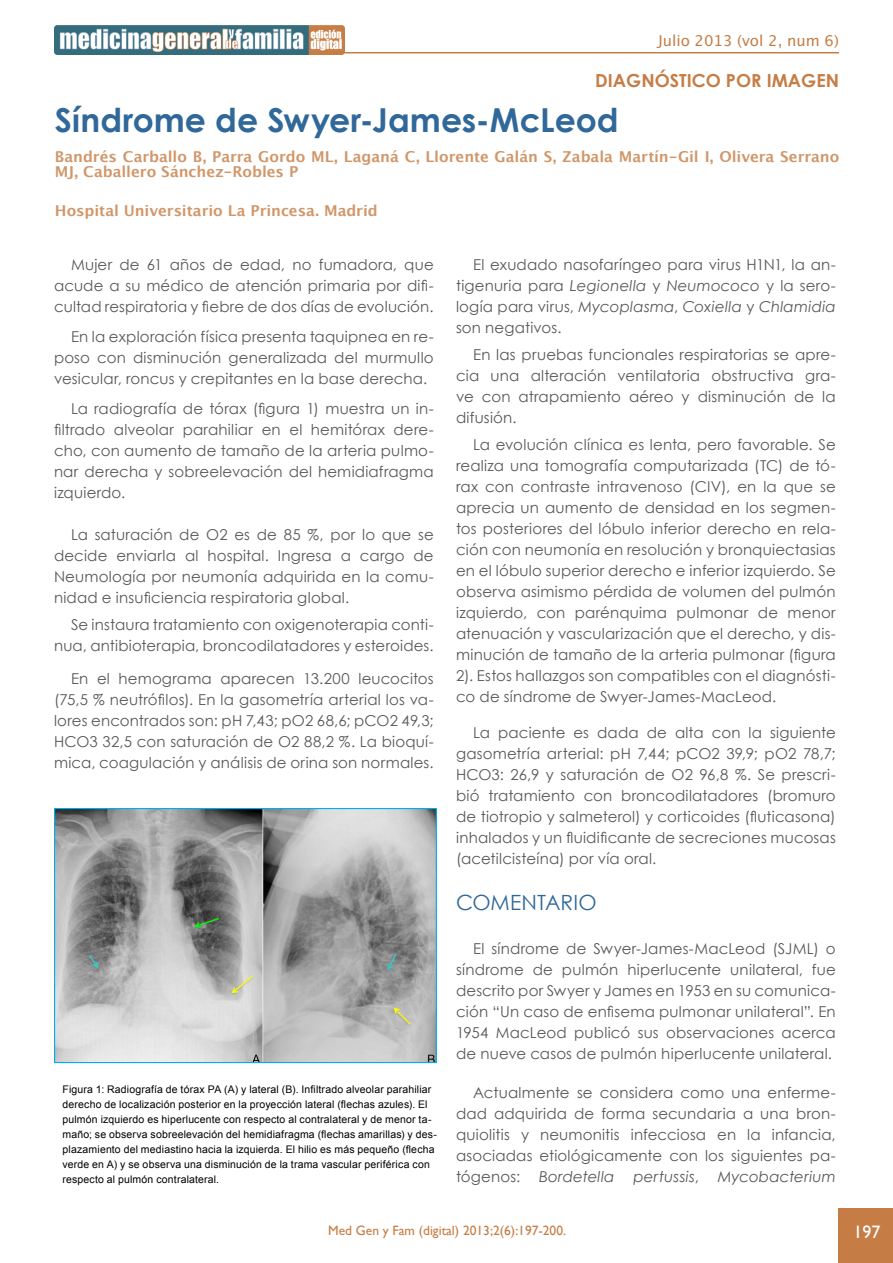
<style>
.page{position:relative;width:893px;height:1263px;background:#fff}
.page>*{position:absolute;margin:0;border:0;box-sizing:border-box;transform-origin:0 0}
.Titulo_principal{font:700 33px "Century Gothic";color:#306899}
.Titulo_1{font:21px "Century Gothic";color:#306899}
.SECCIÓN{font:700 18px "Century Gothic";color:#c57d45}
.t1{font:18px "Gill Sans";color:#fff}
.Parrafo{font:15px/21px "Century Gothic";letter-spacing:.01em;color:#57585a;text-align:justify}
.Autor_es_artículos{font:700 15px/15px "Lucida Grande";letter-spacing:-.005em;color:#d1976a}
.Parrafo-2{font:italic 15px "Century Gothic";letter-spacing:.015em;color:#57585a}
.t2{font:15px "Lucida Grande";color:#c57d45}
.t3{font:13.5px "Gill Sans";color:#c57d45}
.Titulo_Tabla_MGYF{font:10.5px/15px "Arial";letter-spacing:.015em;color:#000}
.s1{font-style:italic}
.s2{font-style:normal}
</style>
<div class="page">
<img style="left:54px;top:26px;width:291px;height:28px">
<hr style="left:313px;top:52px;width:526px;height:1px;background:#c57d45">
<div style="left:839px;top:1209px;width:54px;height:54px;background:#c57d45"></div>
<img style="left:56px;top:810px;width:379px;height:251px">
<div style="left:54px;top:808px;width:383px;height:255px;border:1px solid #00aeef"></div>
<p class="t2" style="left:658px;top:32px;width:182px">Julio 2013 (vol 2, num 6)</p>
<p class="SECCIÓN" style="left:595px;top:67px;width:245px">DIAGNÓSTICO POR IMAGEN</p>
<p class="Titulo_principal" style="left:55px;top:95px;width:565px">Síndrome de Swyer-James-McLeod</p>
<p class="Autor_es_artículos" style="left:55px;top:149px;width:786px">Bandrés Carballo B, Parra Gordo ML, Laganá C, Llorente Galán S, Zabala Martín-Gil I, Olivera Serrano<br>MJ, Caballero Sánchez-Robles P</p>
<p class="Autor_es_artículos" style="left:55px;top:203px;width:324px">Hospital Universitario La Princesa. Madrid</p>
<p class="Parrafo" style="left:54px;top:254px;width:381px;text-indent:17px">Mujer de 61 años de edad, no fumadora, que acude a su médico de atención primaria por difi&shy;cultad respiratoria y fiebre de dos días de evolución.</p>
<p class="Parrafo" style="left:54px;top:326px;width:381px;text-indent:17px">En la exploración física presenta taquipnea en re&shy;poso con disminución generalizada del murmullo vesicular, roncus y crepitantes en la base derecha.</p>
<p class="Parrafo" style="left:54px;top:398px;width:381px;text-indent:17px">La radiografía de tórax (figura 1) muestra un in&shy;filtrado alveolar parahiliar en el hemitórax dere&shy;cho, con aumento de tamaño de la arteria pulmo&shy;nar derecha y sobreelevación del hemidiafragma izquierdo.</p>
<p class="Parrafo" style="left:54px;top:524px;width:381px;text-indent:17px">La saturación de O2 es de 85 %, por lo que se decide enviarla al hospital. Ingresa a cargo de Neumología por neumonía adquirida en la comu&shy;nidad e insuficiencia respiratoria global.</p>
<p class="Parrafo" style="left:54px;top:614px;width:381px;text-align:right">Se instaura tratamiento con oxigenoterapia conti&shy;nua, antibioterapia, broncodilatadores y esteroides.</p>
<p class="Parrafo" style="left:54px;top:668px;width:381px;text-indent:17px">En el hemograma aparecen 13.200 leucocitos (75,5 % neutrófilos). En la gasometría arterial los va&shy;lores encontrados son: pH 7,43; pO2 68,6; pCO2 49,3; HCO3 32,5 con saturación de O2 88,2 %. La bioquí&shy;mica, coagulación y análisis de orina son normales.</p>
<p class="Titulo_Tabla_MGYF" style="left:63px;top:1081px;width:376px">Figura 1: Radiografía de tórax PA (A) y lateral (B). Infiltrado alveolar parahiliar derecho de localización posterior en la proyección lateral (flechas azules). El pulmón izquierdo es hiperlucente con respecto al contralateral y de menor ta&shy;maño; se observa sobreelevación del hemidiafragma (flechas amarillas) y des&shy;plazamiento del mediastino hacia la izquierda. El hilio es más pequeño (flecha verde en A) y se observa una disminución de la trama vascular periférica con respecto al pulmón contralateral.</p>
<p class="Parrafo" style="left:456px;top:254px;width:381px;text-indent:17px">El exudado nasofaríngeo para virus H1N1, la an&shy;tigenuria para <span class="s1">Legionella</span> y <span class="s1">Neumococo</span> y la sero&shy;logía para virus, <span class="s1">Mycoplasma</span>, <span class="s1">Coxiella</span> y <span class="s1">Chlamidia </span>son negativos.</p>
<p class="Parrafo" style="left:456px;top:344px;width:381px;text-indent:17px">En las pruebas funcionales respiratorias se apre&shy;cia una alteración ventilatoria obstructiva gra&shy;ve con atrapamiento aéreo y disminución de la difusión.</p>
<p class="Parrafo" style="left:456px;top:434px;width:381px;text-indent:17px">La evolución clínica es lenta, pero favorable. Se realiza una tomografía computarizada (TC) de tó&shy;rax con contraste intravenoso (CIV), en la que se aprecia un aumento de densidad en los segmen&shy;tos posteriores del lóbulo inferior derecho en rela&shy;ción con neumonía en resolución y bronquiectasias en el lóbulo superior derecho e inferior izquierdo. Se observa asimismo pérdida de volumen del pulmón izquierdo, con parénquima pulmonar de menor atenuación y vascularización que el derecho, y dis&shy;minución de tamaño de la arteria pulmonar (figura 2). Estos hallazgos son compatibles con el diagnósti&shy;co de síndrome de Swyer-James-MacLeod.</p>
<p class="Parrafo" style="left:456px;top:722px;width:381px;text-indent:17px">La paciente es dada de alta con la siguiente gasometría arterial: pH 7,44; pCO2 39,9; pO2 78,7; HCO3: 26,9 y saturación de O2 96,8 %. Se prescri&shy;bió tratamiento con broncodilatadores (bromuro de tiotropio y salmeterol) y corticoides (fluticasona) inhalados y un fluidificante de secreciones mucosas (acetilcisteína) por vía oral.</p>
<p class="Titulo_1" style="left:456px;top:888px;width:142px">COMENTARIO</p>
<p class="Parrafo" style="left:456px;top:938px;width:381px;text-indent:17px">El síndrome de Swyer-James-MacLeod (SJML) o síndrome de pulmón hiperlucente unilateral, fue descrito por Swyer y James en 1953 en su comunica&shy;ción “Un caso de enfisema pulmonar unilateral”. En 1954 MacLeod publicó sus observaciones acerca de nueve casos de pulmón hiperlucente unilateral.</p>
<p class="Parrafo" style="left:456px;top:1082px;width:381px;text-indent:17px">Actualmente se considera como una enferme&shy;dad adquirida de forma secundaria a una bron&shy;quiolitis y neumonitis infecciosa en la infancia, asociadas etiológicamente con los siguientes pa&shy;tógenos:</p>
<p class="Parrafo-2" style="left:539px;top:1166px;width:77px">Bordetella</p>
<p class="Parrafo-2" style="left:633px;top:1166px;width:67px">pertussis<span class="s2">,</span></p>
<p class="Parrafo-2" style="left:718px;top:1166px;width:119px">Mycobacterium</p>
<p class="t3" style="left:328px;top:1223px;width:239px">Med Gen y Fam (digital) 2013;2(6):197-200.</p>
<p class="t1" style="left:854px;top:1222px;width:28px">197</p>
</div>
